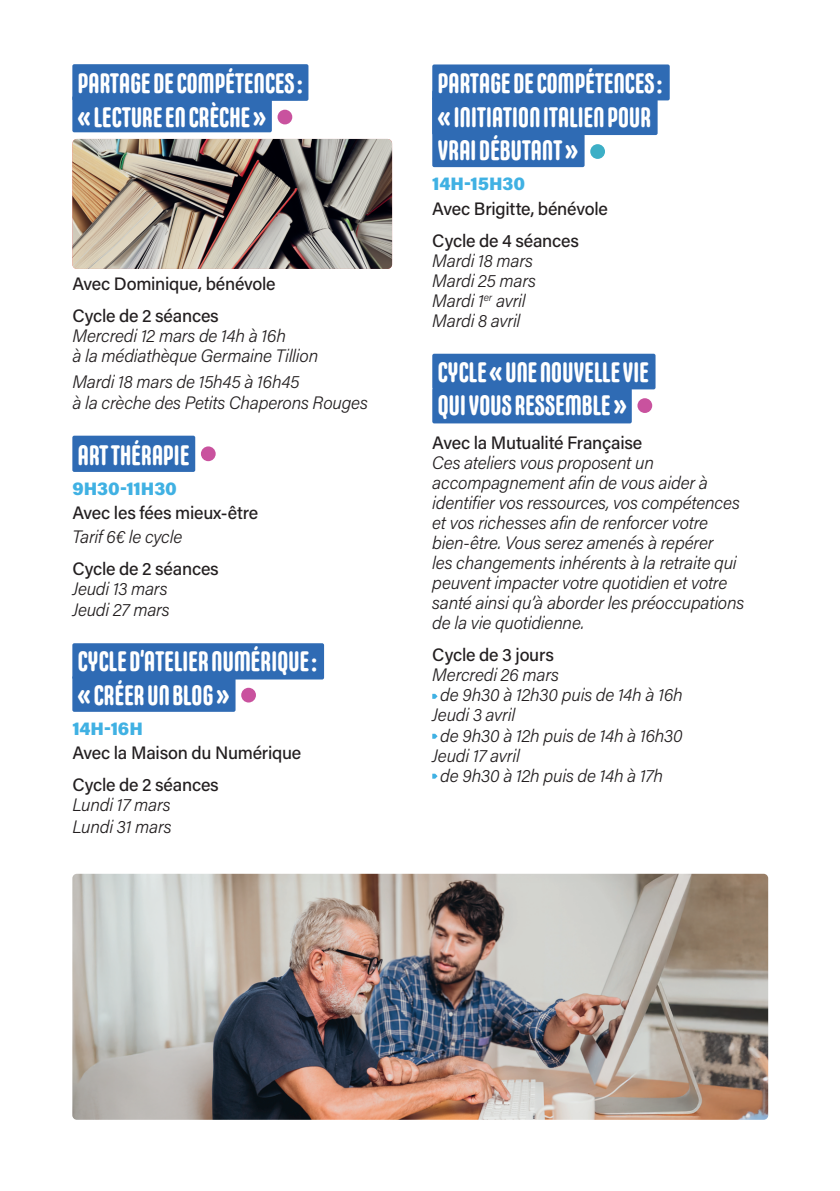
<style>
.page{position:relative;width:840px;height:1191px;background:#fff}
.page>*{position:absolute;margin:0;border:0;box-sizing:border-box;transform-origin:0 0}
.Chapeau_SMI{font:700 28px/33.6px "Carl Marx";letter-spacing:-.015em;color:#fff}
.Chapeau_SMI-2{font:italic 300 18px/20px "Acumin Pro";letter-spacing:-.015em;color:#231f20}
.Chapeau_SMI-3{font:500 18px "Acumin Pro";letter-spacing:-.01em;color:#231f20}
.Chapeau_SMI-4{font:900 18px "Acumin Pro";letter-spacing:-.005em;color:#40b1e3}
.s1{font-weight:500;font-style:normal}
</style>
<div class="page">
<div style="left:72px;top:643px;width:252px;height:36px;background:#2f6bb4;border-radius:2px"></div>
<div style="left:72px;top:675px;width:163px;height:37px;background:#2f6bb4;border-radius:2px"></div>
<div style="left:241px;top:688px;width:15px;height:14px;background:#c9529e;border-radius:50%"></div>
<div style="left:72px;top:436px;width:123px;height:36px;background:#2f6bb4;border-radius:2px"></div>
<div style="left:201px;top:446px;width:14px;height:15px;background:#c9529e;border-radius:50%"></div>
<div style="left:72px;top:64px;width:236px;height:37px;background:#2f6bb4;border-radius:2px"></div>
<div style="left:432px;top:64px;width:237px;height:36px;background:#2f6bb4;border-radius:2px"></div>
<div style="left:432px;top:354px;width:223px;height:35px;background:#2f6bb4;border-radius:2px"></div>
<div style="left:432px;top:388px;width:199px;height:35px;background:#2f6bb4;border-radius:2px"></div>
<div style="left:432px;top:97px;width:225px;height:38px;background:#2f6bb4;border-radius:2px"></div>
<div style="left:432px;top:90px;width:152px;height:77px;background:#2f6bb4;border-radius:2px"></div>
<div style="left:72px;top:96px;width:200px;height:36px;background:#2f6bb4;border-radius:2px"></div>
<img style="left:72px;top:873px;width:695px;height:246px">
<img style="left:72px;top:139px;width:320px;height:130px">
<div style="left:277px;top:110px;width:15px;height:14px;background:#c9529e;border-radius:50%"></div>
<div style="left:637px;top:398px;width:15px;height:15px;background:#c9529e;border-radius:50%"></div>
<div style="left:590px;top:144px;width:14px;height:15px;background:#3dafc6;border-radius:50%"></div>
<svg style="left:432px;top:773px;width:5px;height:5px"></svg>
<svg style="left:432px;top:733px;width:5px;height:5px"></svg>
<svg style="left:432px;top:694px;width:5px;height:5px"></svg>
<p class="Chapeau_SMI" style="left:77px;top:67px;width:227px">PARTAGE DE COMPÉTENCES: «LECTURE EN CRÈCHE»</p>
<p class="Chapeau_SMI-3" style="left:72px;top:271px;width:205px">Avec Dominique, bénévole</p>
<p class="Chapeau_SMI-3" style="left:72px;top:303px;width:148px">Cycle de 2 séances</p>
<p class="Chapeau_SMI-2" style="left:72px;top:325px;width:247px">Mercredi 12 mars de 14h à 16h<br>à la médiathèque Germaine Tillion</p>
<p class="Chapeau_SMI-2" style="left:72px;top:370px;width:297px;line-height:21.6px">Mardi 18 mars de 15h45 à 16h45<br>à la crèche des Petits Chaperons Rouges</p>
<p class="Chapeau_SMI" style="left:77px;top:438px;width:114px">ART THÉRAPIE</p>
<p class="Chapeau_SMI-4" style="left:72px;top:475px;width:106px">9H30-11H30</p>
<p class="Chapeau_SMI-3" style="left:72px;top:500px;width:187px">Avec les fées mieux-être</p>
<p class="Chapeau_SMI-2" style="left:72px;top:525px;width:111px">Tarif 6€ le cycle</p>
<p class="Chapeau_SMI-3" style="left:72px;top:556px;width:148px">Cycle de 2 séances</p>
<p class="Chapeau_SMI-2" style="left:72px;top:577px;width:97px">Jeudi 13 mars</p>
<p class="Chapeau_SMI-2" style="left:72px;top:599px;width:99px">Jeudi 27 mars</p>
<p class="Chapeau_SMI" style="left:77px;top:645px;width:241px">CYCLE D’ATELIER NUMÉRIQUE: «CRÉER UN BLOG»</p>
<p class="Chapeau_SMI-4" style="left:72px;top:716px;width:72px">14H-16H</p>
<p class="Chapeau_SMI-3" style="left:72px;top:740px;width:230px">Avec la Maison du Numérique</p>
<p class="Chapeau_SMI-3" style="left:72px;top:772px;width:148px">Cycle de 2 séances</p>
<p class="Chapeau_SMI-2" style="left:72px;top:794px;width:100px">Lundi 17 mars</p>
<p class="Chapeau_SMI-2" style="left:72px;top:815px;width:101px">Lundi 31 mars</p>
<p class="Chapeau_SMI" style="left:437px;top:67px;width:227px">PARTAGE DE COMPÉTENCES: «INITIATION ITALIEN POUR<br>VRAI DÉBUTANT»</p>
<p class="Chapeau_SMI-4" style="left:432px;top:171px;width:94px">14H-15H30</p>
<p class="Chapeau_SMI-3" style="left:432px;top:196px;width:177px">Avec Brigitte, bénévole</p>
<p class="Chapeau_SMI-3" style="left:432px;top:228px;width:148px">Cycle de 4 séances</p>
<p class="Chapeau_SMI-2" style="left:432px;top:249px;width:102px">Mardi 18 mars</p>
<p class="Chapeau_SMI-2" style="left:432px;top:269px;width:105px">Mardi 25 mars</p>
<p class="Chapeau_SMI-2" style="left:432px;top:289px;width:95px">Mardi 1<sup>er</sup> avril</p>
<p class="Chapeau_SMI-2" style="left:432px;top:309px;width:90px">Mardi 8 avril</p>
<p class="Chapeau_SMI" style="left:437px;top:355px;width:213px">CYCLE «UNE NOUVELLE VIE<br>QUI VOUS RESSEMBLE»</p>
<p class="Chapeau_SMI-2" style="left:432px;top:432px;width:313px"><span class="s1">Avec la Mutualité Française<br></span>Ces ateliers vous proposent un accompagnement afin de vous aider à identifier vos ressources, vos compétences et vos richesses afin de renforcer votre bien-être. Vous serez amenés à repérer<br>les changements inhérents à la retraite qui peuvent impacter votre quotidien et votre santé ainsi qu’à aborder les préoccupations de la vie quotidienne.</p>
<p class="Chapeau_SMI-3" style="left:432px;top:642px;width:123px">Cycle de 3 jours</p>
<p class="Chapeau_SMI-2" style="left:440px;top:664px;width:244px;text-indent:-8px">Mercredi 26 mars<br>de 9h30 à 12h30 puis de 14h à 16h</p>
<p class="Chapeau_SMI-2" style="left:440px;top:704px;width:244px;text-indent:-8px">Jeudi 3 avril<br>de 9h30 à 12h puis de 14h à 16h30</p>
<p class="Chapeau_SMI-2" style="left:440px;top:744px;width:224px;text-indent:-8px">Jeudi 17 avril<br>de 9h30 à 12h puis de 14h à 17h</p>
</div>
